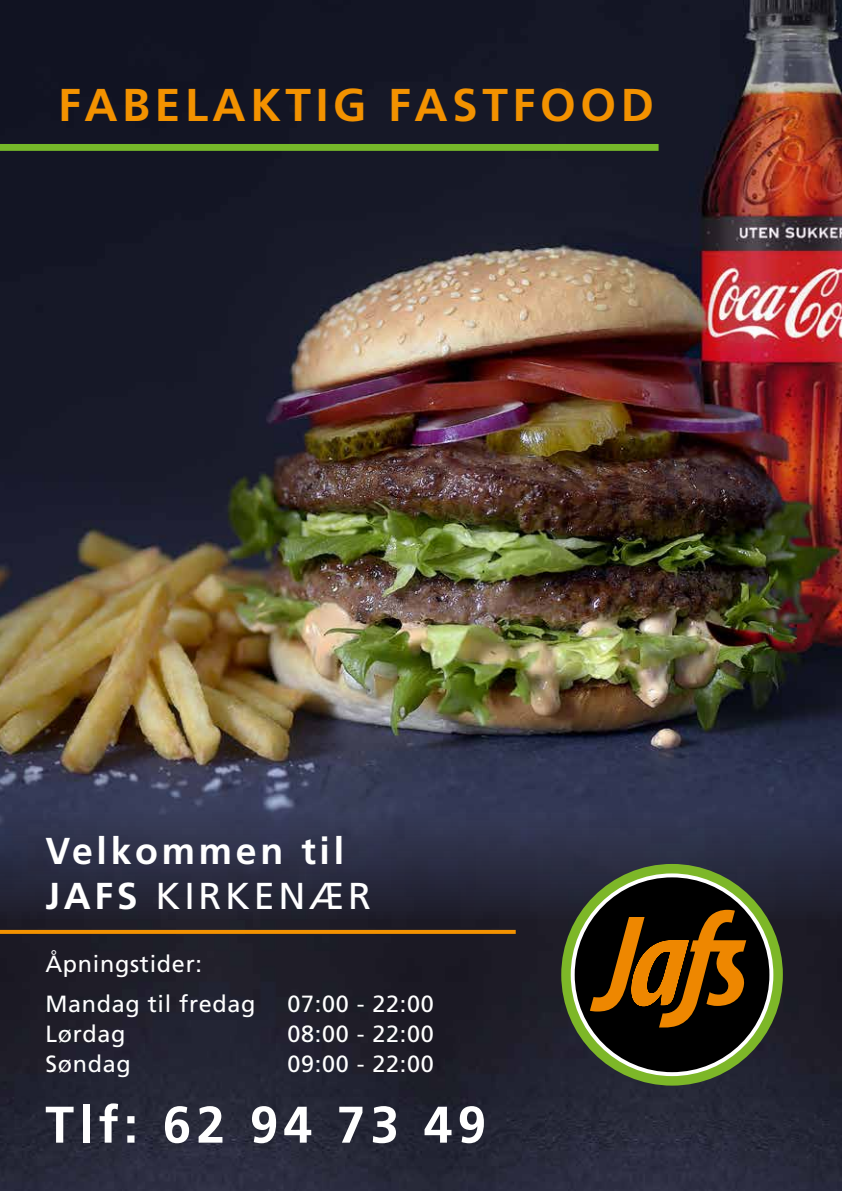
<style>
.page{position:relative;width:842px;height:1191px;background:#fff}
.page>*{position:absolute;margin:0;border:0;box-sizing:border-box;transform-origin:0 0}
.t1{font:700 51.4px "Frutiger";letter-spacing:.1em;color:#fff}
.t2{font:700 46px "Frutiger";letter-spacing:.1em;color:#f39200}
.t3{font:700 37.4px/45px "Frutiger";letter-spacing:.1em;color:#fff}
.t4{font:23.4px/40px "Frutiger";letter-spacing:.03em;color:#fff}
.s1{font-weight:400}
</style>
<div class="page">
<img style="left:0;top:918px;width:842px;height:273px">
<img style="left:0;top:0;width:842px;height:918px">
<svg style="left:561px;top:864px;width:222px;height:221px"></svg>
<div style="left:575px;top:877px;width:194px;height:195px;background:#000;border-radius:50%"></div>
<svg style="left:590px;top:909px;width:156px;height:118px"></svg>
<svg style="left:0;top:930px;width:516px;height:4px;fill:#f39200"></svg>
<div style="left:0;top:144px;width:659px;height:7px;background:#76b82a"></div>
<h2 class="t2" style="left:58px;top:78px;width:597px">FABELAKTIG FASTFOOD</h2>
<h3 class="t3" style="left:45px;top:828px;width:327px">Velkommen til<br>JAFS <span class="s1">KIRKENÆR</span></h3>
<p class="t4" style="left:45px;top:944px;width:212px">Åpningstider:<br>Mandag til fredag</p>
<p class="t4" style="left:287px;top:984px;width:148px">07:00 - 22:00</p>
<p class="t4" style="left:45px;top:1014px;width:82px">Lørdag</p>
<p class="t4" style="left:287px;top:1014px;width:148px">08:00 - 22:00</p>
<p class="t4" style="left:45px;top:1044px;width:87px">Søndag</p>
<p class="t4" style="left:287px;top:1044px;width:148px">09:00 - 22:00</p>
<h1 class="t1" style="left:45px;top:1094px;width:442px">Tlf: 62 94 73 49</h1>
</div>
